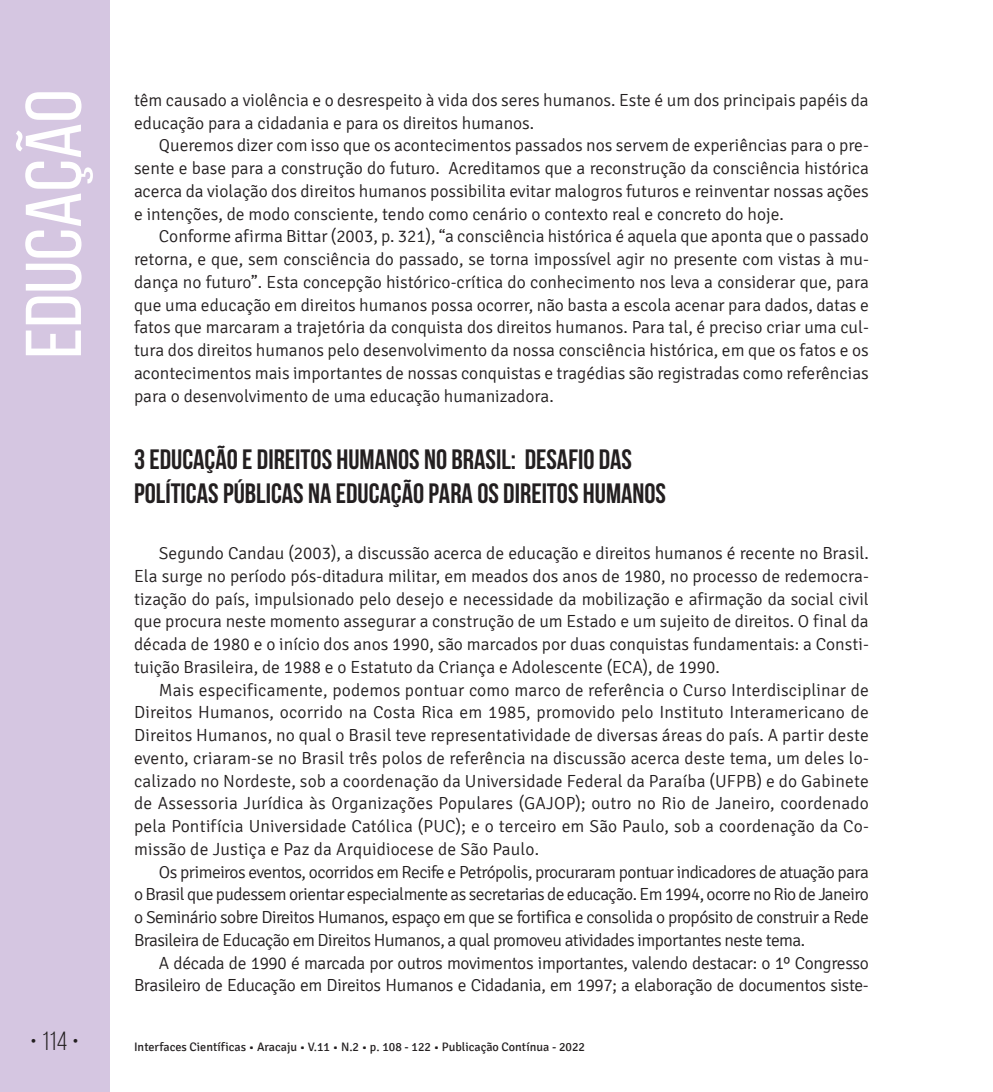
<style>
.page{position:relative;width:993px;height:1092px;background:#fff}
.page>*{position:absolute;margin:0;border:0;box-sizing:border-box;transform-origin:0 0}
.t1{font:78.75px "Bebas Neue";color:#fff;scale:1.09 1}
.t2{font:700 28px/33.6px "Bebas Neue";color:#231f20}
.t3{font:26.25px "Bebas Neue";color:#231f20}
.t4{font:300 17.5px/22.8px "Signika";letter-spacing:-.005em;color:#231f20;text-align:justify}
.t5{font:12.25px "Signika";color:#231f20}
</style>
<div class="page">
<div style="left:0;top:0;width:109px;height:1091px;background:#d5c6e1"></div>
<h1 class="t1" style="left:11px;top:358px;width:248px;rotate:-90deg">EDUCAÇÃO</h1>
<p class="t4" style="left:134px;top:89px;width:736px">têm causado a violência e o desrespeito à vida dos seres humanos. Este é um dos principais papéis da educação para a cidadania e para os direitos humanos.</p>
<p class="t4" style="left:134px;top:134px;width:736px;text-indent:25px">Queremos dizer com isso que os acontecimentos passados nos servem de experiências para o pre&shy;sente e base para a construção do futuro. Acreditamos que a reconstrução da consciência histórica acerca da violação dos direitos humanos possibilita evitar malogros futuros e reinventar nossas ações e intenções, de modo consciente, tendo como cenário o contexto real e concreto do hoje.</p>
<p class="t4" style="left:134px;top:225px;width:736px;text-indent:25px">Conforme afirma Bittar (2003, p. 321), “a consciência histórica é aquela que aponta que o passado retorna, e que, sem consciência do passado, se torna impossível agir no presente com vistas à mu&shy;dança no futuro”. Esta concepção histórico-crítica do conhecimento nos leva a considerar que, para que uma educação em direitos humanos possa ocorrer, não basta a escola acenar para dados, datas e fatos que marcaram a trajetória da conquista dos direitos humanos. Para tal, é preciso criar uma cul&shy;tura dos direitos humanos pelo desenvolvimento da nossa consciência histórica, em que os fatos e os acontecimentos mais importantes de nossas conquistas e tragédias são registradas como referências para o desenvolvimento de uma educação humanizadora.</p>
<h2 class="t2" style="left:134px;top:442px;width:533px">3 EDUCAÇÃO E DIREITOS HUMANOS NO BRASIL: DESAFIO DAS<br>POLÍTICAS PÚBLICAS NA EDUCAÇÃO PARA OS DIREITOS HUMANOS</h2>
<p class="t4" style="left:134px;top:542px;width:736px;text-indent:25px">Segundo Candau (2003), a discussão acerca de educação e direitos humanos é recente no Brasil.<br>Ela surge no período pós-ditadura militar, em meados dos anos de 1980, no processo de redemocra&shy;tização do país, impulsionado pelo desejo e necessidade da mobilização e afirmação da social civil que procura neste momento assegurar a construção de um Estado e um sujeito de direitos. O final da década de 1980 e o início dos anos 1990, são marcados por duas conquistas fundamentais: a Consti&shy;tuição Brasileira, de 1988 e o Estatuto da Criança e Adolescente (ECA), de 1990.</p>
<p class="t4" style="left:134px;top:678px;width:736px;text-indent:25px">Mais especificamente, podemos pontuar como marco de referência o Curso Interdisciplinar de Direitos Humanos, ocorrido na Costa Rica em 1985, promovido pelo Instituto Interamericano de Direitos Humanos, no qual o Brasil teve representatividade de diversas áreas do país. A partir deste evento, criaram-se no Brasil três polos de referência na discussão acerca deste tema, um deles lo&shy;calizado no Nordeste, sob a coordenação da Universidade Federal da Paraíba (UFPB) e do Gabinete de Assessoria Jurídica às Organizações Populares (GAJOP); outro no Rio de Janeiro, coordenado pela Pontifícia Universidade Católica (PUC); e o terceiro em São Paulo, sob a coordenação da Co&shy;missão de Justiça e Paz da Arquidiocese de São Paulo.</p>
<p class="t4" style="left:134px;top:860px;width:736px;text-indent:25px">Os primeiros eventos, ocorridos em Recife e Petrópolis, procuraram pontuar indicadores de atuação para o Brasil que pudessem orientar especialmente as secretarias de educação. Em 1994, ocorre no Rio de Janeiro o Seminário sobre Direitos Humanos, espaço em que se fortifica e consolida o propósito de construir a Rede Brasileira de Educação em Direitos Humanos, a qual promoveu atividades importantes neste tema.</p>
<p class="t4" style="left:134px;top:951px;width:736px;text-align:right">A década de 1990 é marcada por outros movimentos importantes, valendo destacar: o 1º Congresso<br>Brasileiro de Educação em Direitos Humanos e Cidadania, em 1997; a elaboração de documentos siste-</p>
<h3 class="t3" style="left:30px;top:1026px;width:50px">• 114 •</h3>
<p class="t5" style="left:134px;top:1040px;width:452px">Interfaces Científicas • Aracaju • V.11 • N.2 • p. 108 - 122 • Publicação Contínua - 2022</p>
</div>
